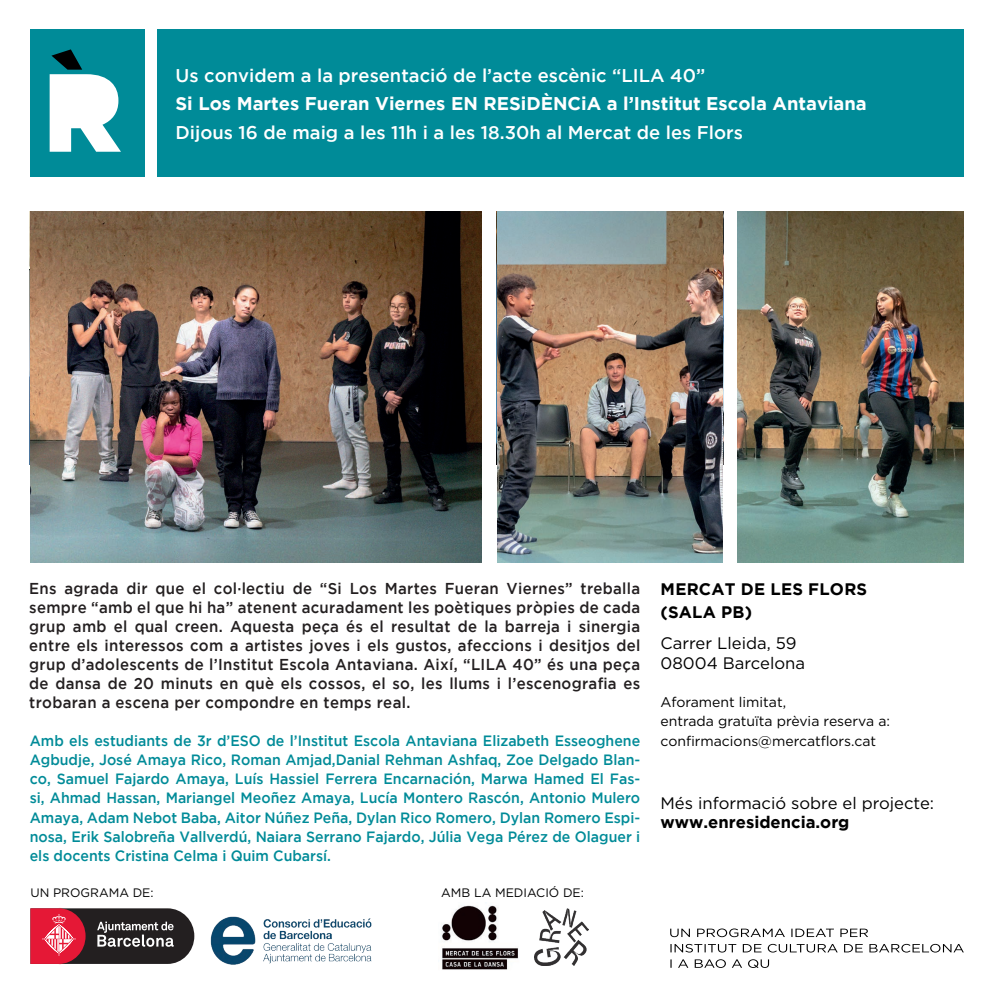
<style>
.page{position:relative;width:993px;height:993px;background:#fff}
.page>*{position:absolute;margin:0;border:0;box-sizing:border-box;transform-origin:0 0}
.t1{font:500 18.38px "Gotham";color:#fff}
.t2{font:700 18.38px "Gotham";color:#fff}
.t3{font:16.62px/19.2px "Gotham";color:#000}
.t4{font:700 16.62px/22.8px "Gotham";letter-spacing:.015em;color:#000}
.t5{font:500 15.75px/18.9px "Gotham";letter-spacing:.02em;color:#231f20;text-align:justify;scale:.95 1}
.t6{font:500 14.88px/19.2px "Gotham";color:#008b98;text-align:justify;scale:.95 1}
.t7{font:14px/19.2px "Gotham";color:#000}
.t8{font:12.25px "Gotham";color:#000}
</style>
<div class="page">
<div style="left:30px;top:30px;width:115px;height:147px;background:#008b98"></div>
<svg style="left:50px;top:49px;width:71px;height:103px"></svg>
<div style="left:157px;top:30px;width:805px;height:147px;background:#008b98"></div>
<img style="left:442px;top:905px;width:76px;height:65px">
<img style="left:737px;top:212px;width:226px;height:350px">
<img style="left:210px;top:916px;width:162px;height:49px">
<svg style="left:30px;top:908px;width:164px;height:55px"></svg>
<svg style="left:670px;top:959px;width:98px;height:8px"></svg>
<svg style="left:670px;top:943px;width:293px;height:9px"></svg>
<svg style="left:670px;top:928px;width:197px;height:8px"></svg>
<img style="left:534px;top:908px;width:54px;height:56px">
<img style="left:30px;top:212px;width:451px;height:350px">
<img style="left:497px;top:212px;width:225px;height:350px">
<p class="t1" style="left:175px;top:65px;width:531px">Us convidem a la presentació de l’acte escènic “LILA 40”</p>
<p class="t2" style="left:175px;top:93px;width:692px">Si Los Martes Fueran Viernes EN RESiDÈNCiA a l’Institut Escola Antaviana</p>
<p class="t1" style="left:175px;top:121px;width:569px">Dijous 16 de maig a les 11h i a les 18.30h al Mercat de les Flors</p>
<p class="t5" style="left:29px;top:579px;width:644px">Ens agrada dir que el col·lectiu de “Si Los Martes Fueran Viernes” treballa sempre “amb el que hi ha” atenent acuradament les poètiques pròpies de cada grup amb el qual creen. Aquesta peça és el resultat de la barreja i sinergia entre els interessos com a artistes joves i els gustos, afeccions i desitjos del grup d’adolescents de l’Institut Escola Antaviana. Així, “LILA 40” és una peça de dansa de 20 minuts en què els cossos, el so, les llums i l’escenografia es trobaran a escena per compondre en temps real.</p>
<p class="t6" style="left:30px;top:730px;width:644px">Amb els estudiants de 3r d’ESO de l’Institut Escola Antaviana Elizabeth Esseoghene Agbudje, José Amaya Rico, Roman Amjad,Danial Rehman Ashfaq, Zoe Delgado Blan&shy;co, Samuel Fajardo Amaya, Luís Hassiel Ferrera Encarnación, Marwa Hamed El Fas&shy;si, Ahmad Hassan, Mariangel Meoñez Amaya, Lucía Montero Rascón, Antonio Mulero Amaya, Adam Nebot Baba, Aitor Núñez Peña, Dylan Rico Romero, Dylan Romero Espi&shy;nosa, Erik Salobreña Vallverdú, Naiara Serrano Fajardo, Júlia Vega Pérez de Olaguer i els docents Cristina Celma i Quim Cubarsí.</p>
<p class="t8" style="left:30px;top:884px;width:125px">UN PROGRAMA DE:</p>
<p class="t8" style="left:441px;top:884px;width:144px">AMB LA MEDIACIÓ DE:</p>
<p class="t4" style="left:660px;top:577px;width:208px">MERCAT DE LES FLORS (SALA PB)</p>
<p class="t3" style="left:660px;top:633px;width:146px">Carrer Lleida, 59<br>08004 Barcelona</p>
<p class="t7" style="left:660px;top:692px;width:231px">Aforament limitat,<br>entrada gratuïta prèvia reserva a: confirmacions@mercatflors.cat</p>
<p class="t3" style="left:660px;top:792px;width:275px">Més informació sobre el projecte:</p>
<p class="t4" style="left:660px;top:810px;width:190px">www.enresidencia.org</p>
</div>
